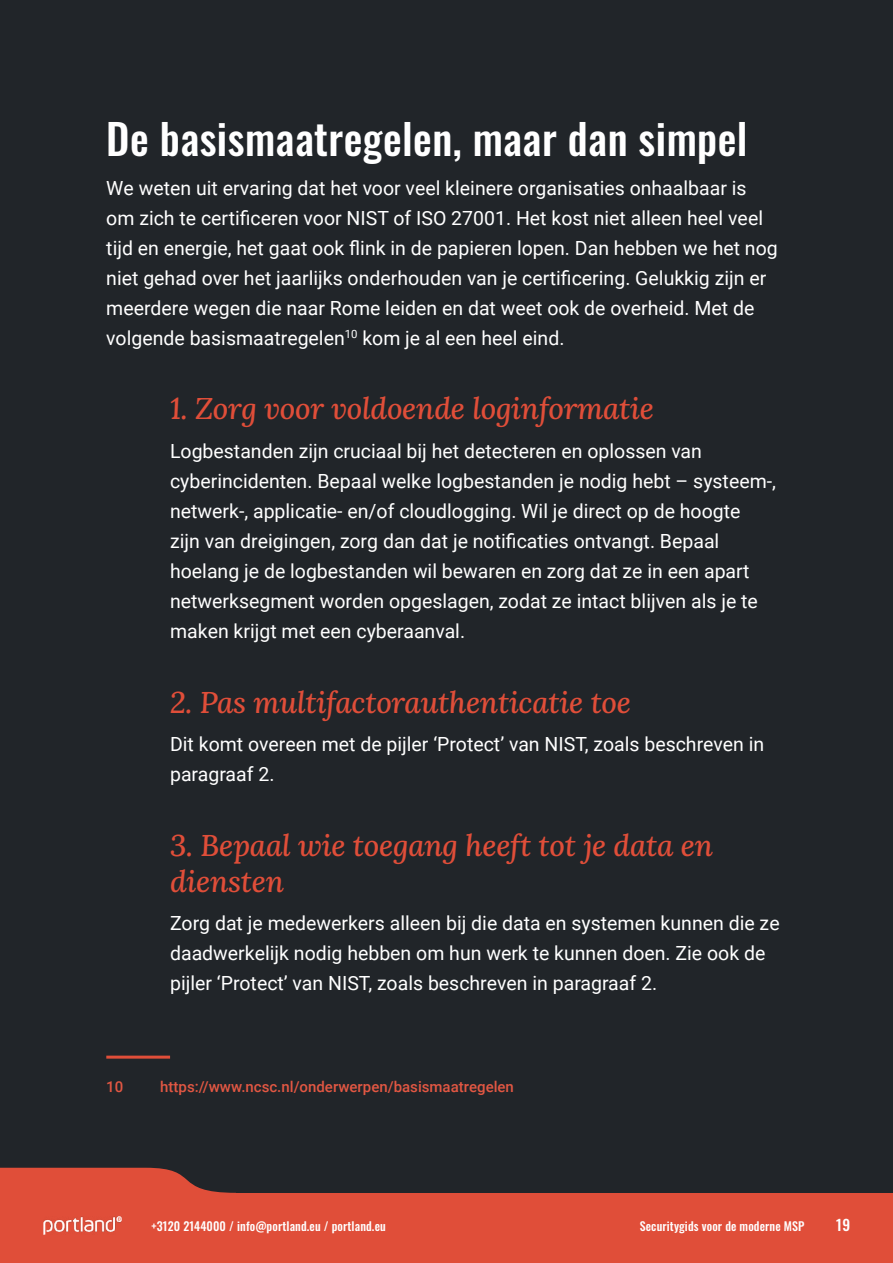
<style>
.page{position:relative;width:893px;height:1263px;background:#212529}
.page>*{position:absolute;margin:0;border:0;box-sizing:border-box;transform-origin:0 0}
.t1{font:500 42px "Oswald";letter-spacing:.01em;color:#fff}
.t2{font:italic 500 30px/36px "Lora";letter-spacing:-.01em;color:#e04e39}
.t3{font:19.5px/30px "Roboto";color:#fff}
.t4{font:500 15px "Roboto";color:#e25743}
.t5{font:500 15px "Oswald";color:#fff}
.t6{font:500 12px "Oswald";letter-spacing:.01em;color:#fff}
</style>
<div class="page">
<div style="left:0;top:1193px;width:893px;height:70px;background:#e04e39"></div>
<svg style="left:0;top:1168px;width:236px;height:67px"></svg>
<img style="left:44px;top:1216px;width:77px;height:18px">
<hr style="left:106px;top:1055px;width:64px;height:3px;background:#e04e39">
<h1 class="t1" style="left:106px;top:117px;width:643px">De basismaatregelen, maar dan simpel</h1>
<p class="t3" style="left:106px;top:172px;width:673px">We weten uit ervaring dat het voor veel kleinere organisaties onhaalbaar is om zich te certificeren voor NIST of ISO 27001. Het kost niet alleen heel veel tijd en energie, het gaat ook flink in de papieren lopen. Dan hebben we het nog niet gehad over het jaarlijks onderhouden van je certificering. Gelukkig zijn er meerdere wegen die naar Rome leiden en dat weet ook de overheid. Met de volgende basismaatregelen<sup>10</sup> kom je al een heel eind.</p>
<h2 class="t2" style="left:170px;top:390px;width:485px">1. Zorg voor voldoende loginformatie</h2>
<p class="t3" style="left:170px;top:435px;width:607px">Logbestanden zijn cruciaal bij het detecteren en oplossen van cyberincidenten. Bepaal welke logbestanden je nodig hebt – systeem-, netwerk-, applicatie- en/of cloudlogging. Wil je direct op de hoogte<br>zijn van dreigingen, zorg dan dat je notificaties ontvangt. Bepaal hoelang je de logbestanden wil bewaren en zorg dat ze in een apart netwerksegment worden opgeslagen, zodat ze intact blijven als je te maken krijgt met een cyberaanval.</p>
<h2 class="t2" style="left:170px;top:683px;width:463px">2. Pas multifactorauthenticatie toe</h2>
<p class="t3" style="left:170px;top:728px;width:596px">Dit komt overeen met de pijler ‘Protect’ van NIST, zoals beschreven in paragraaf 2.</p>
<h2 class="t2" style="left:170px;top:826px;width:544px">3. Bepaal wie toegang heeft tot je data en diensten</h2>
<p class="t3" style="left:170px;top:907px;width:611px">Zorg dat je medewerkers alleen bij die data en systemen kunnen die ze daadwerkelijk nodig hebben om hun werk te kunnen doen. Zie ook de pijler ‘Protect’ van NIST, zoals beschreven in paragraaf 2.</p>
<p class="t4" style="left:106px;top:1076px;width:19px">10</p>
<p class="t4" style="left:160px;top:1076px;width:355px">https://www.ncsc.nl/onderwerpen/basismaatregelen</p>
<p class="t6" style="left:152px;top:1220px;width:236px">+3120 2144000 / info@portland.eu / portland.eu</p>
<p class="t6" style="left:640px;top:1220px;width:166px">Securitygids voor de moderne MSP</p>
<p class="t5" style="left:836px;top:1217px;width:16px">19</p>
</div>
